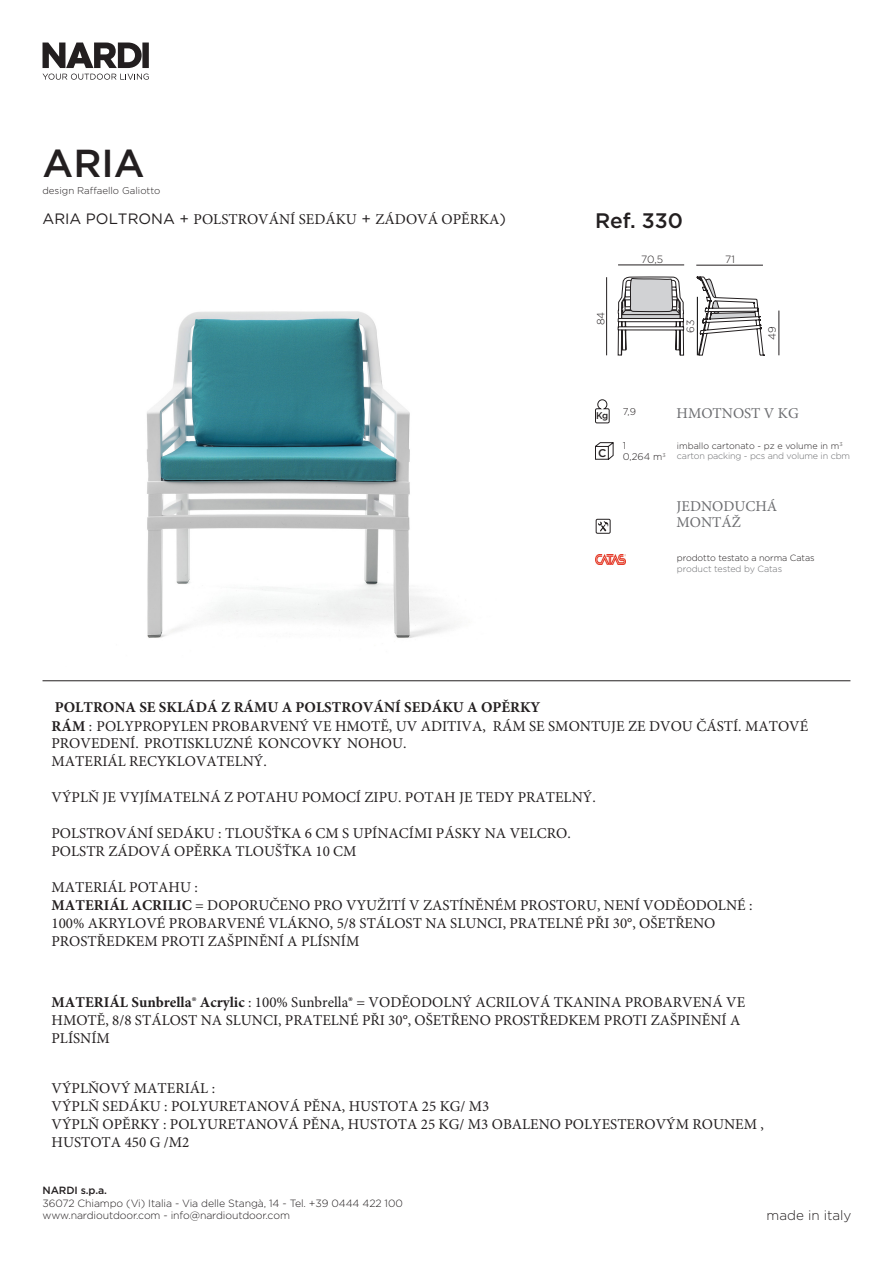
<style>
.page{position:relative;width:893px;height:1263px;background:#fff}
.page>*{position:absolute;margin:0;border:0;box-sizing:border-box;transform-origin:0 0}
.t1{font:500 39px "Gotham N";color:#231f20}
.t2{font:500 21px "Gotham N";letter-spacing:-.005em;color:#231f20}
.t3{font:15px/18px "Minion Pro";color:#231f20}
.t4{font:15px/15.9px "Minion Pro";color:#6c6d70}
.t5{font:300 13.5px "Gotham N";color:#231f20}
.t6{font:500 11.25px "Gotham N";color:#231f20}
.t7{font:300 10.5px/12.6px "Gotham N";letter-spacing:-.01em;color:#231f20}
.t8{font:500 10.5px "Gotham N";letter-spacing:-.01em;color:#231f20}
.t9{font:300 9.75px "Gotham N";color:#231f20}
.t10{font:500 9.75px "Gotham N";color:#231f20;scale:.93 1}
.t11{font:300 9px/10.5px "Gotham N";letter-spacing:-.015em;color:#6c6d70}
.t12{font:300 9px "Gotham N";letter-spacing:-.01em;color:#231f20}
.s1{font-family:"Gotham N"}
.s2{color:#231f20}
.s3{font-weight:700}
</style>
<div class="page">
<svg style="left:43px;top:43px;width:106px;height:25px"></svg>
<svg style="left:43px;top:74px;width:106px;height:6px"></svg>
<svg style="left:595px;top:442px;width:19px;height:18px"></svg>
<svg style="left:595px;top:399px;width:15px;height:25px"></svg>
<hr style="left:43px;top:680px;width:807px;height:1px;background:#231f20">
<div style="left:596px;top:519px;width:14px;height:15px;border:1px solid #231f20"></div>
<svg style="left:598px;top:521px;width:10px;height:11px"></svg>
<img style="left:595px;top:555px;width:31px;height:9px">
<hr style="left:618px;top:265px;width:66px;height:1px;background:#231f20">
<hr style="left:779px;top:311px;width:1px;height:44px;background:#231f20">
<hr style="left:696px;top:265px;width:67px;height:1px;background:#231f20">
<svg style="left:618px;top:277px;width:66px;height:78px"></svg>
<svg style="left:697px;top:277px;width:67px;height:78px"></svg>
<hr style="left:606px;top:277px;width:1px;height:78px;background:#231f20">
<img style="left:147px;top:311px;width:308px;height:327px">
<hr style="left:697px;top:297px;width:1px;height:58px;background:#000">
<p class="t1" style="left:43px;top:141px;width:104px">ARIA</p>
<p class="t9" style="left:43px;top:185px;width:119px">design Raffaello Galiotto</p>
<p class="t3" style="left:43px;top:210px;width:465px"><span class="s1">ARIA POLTRONA +</span> POLSTROVÁNÍ SEDÁKU <span class="s1">+</span> ZÁDOVÁ OPĚRKA<span class="s1">)</span></p>
<p class="t2" style="left:595px;top:209px;width:89px">Ref. 330</p>
<p class="t7" style="left:594px;top:325px;width:15px;rotate:-90deg">84</p>
<p class="t7" style="left:641px;top:253px;width:23px">70,5</p>
<p class="t7" style="left:725px;top:253px;width:11px">71</p>
<p class="t7" style="left:684px;top:333px;width:15px;rotate:-90deg">63</p>
<p class="t7" style="left:766px;top:339px;width:15px;rotate:-90deg">49</p>
<p class="t10" style="left:596px;top:410px;width:15px">Kg</p>
<p class="t4" style="left:676px;top:405px;width:124px">HMOTNOST V KG</p>
<p class="t11" style="left:677px;top:440px;width:175px"><span class="s2">imballo cartonato - pz e volume in m</span><sup>3 </sup>carton packing - pcs and volume in cbm</p>
<p class="t9" style="left:623px;top:407px;width:15px">7,9</p>
<p class="t9" style="left:623px;top:441px;width:5px">1</p>
<p class="t9" style="left:623px;top:451px;width:44px">0,264 m<sup>3</sup></p>
<p class="t6" style="left:598px;top:446px;width:10px">C</p>
<p class="t4" style="left:676px;top:498px;width:102px">JEDNODUCHÁ<br>MONTÁŽ</p>
<p class="t12" style="left:677px;top:553px;width:139px">prodotto testato a norma Catas</p>
<p class="t11" style="left:677px;top:563px;width:107px">product tested by Catas</p>
<p class="t3" style="left:52px;top:697px;width:758px;line-height:19.6px"><span class="s3">POLTRONA SE SKLÁDÁ Z RÁMU A POLSTROVÁNÍ SEDÁKU A OPĚRKY<br>RÁM</span> : POLYPROPYLEN PROBARVENÝ VE HMOTĚ, UV ADITIVA, RÁM SE SMONTUJE ZE DVOU ČÁSTÍ. MATOVÉ</p>
<p class="t3" style="left:52px;top:734px;width:356px">PROVEDENÍ. PROTISKLUZNÉ KONCOVKY NOHOU.<br>MATERIÁL RECYKLOVATELNÝ.</p>
<p class="t3" style="left:52px;top:788px;width:546px">VÝPLŇ JE VYJÍMATELNÁ Z POTAHU POMOCÍ ZIPU. POTAH JE TEDY PRATELNÝ.</p>
<p class="t3" style="left:52px;top:824px;width:521px">POLSTROVÁNÍ SEDÁKU : TLOUŠŤKA 6 CM S UPÍNACÍMI PÁSKY NA VELCRO.<br>POLSTR ZÁDOVÁ OPĚRKA TLOUŠŤKA 10 CM</p>
<p class="t3" style="left:52px;top:878px;width:702px">MATERIÁL POTAHU :<br><span class="s3">MATERIÁL ACRILIC</span> = DOPORUČENO PRO VYUŽITÍ V ZASTÍNĚNÉM PROSTORU, NENÍ VODĚODOLNÉ :<br>100% AKRYLOVÉ PROBARVENÉ VLÁKNO, 5/8 STÁLOST NA SLUNCI, PRATELNÉ PŘI 30°, OŠETŘENO PROSTŘEDKEM PROTI ZAŠPINĚNÍ A PLÍSNÍM</p>
<p class="t3" style="left:52px;top:993px;width:695px"><span class="s3">MATERIÁL Sunbrella® Acrylic</span> : 100% Sunbrella® = VODĚODOLNÝ ACRILOVÁ TKANINA PROBARVENÁ VE<br>HMOTĚ, 8/8 STÁLOST NA SLUNCI, PRATELNÉ PŘI 30°, OŠETŘENO PROSTŘEDKEM PROTI ZAŠPINĚNÍ A<br>PLÍSNÍM</p>
<p class="t3" style="left:52px;top:1080px;width:714px">VÝPLŇOVÝ MATERIÁL :<br>VÝPLŇ SEDÁKU : POLYURETANOVÁ PĚNA, HUSTOTA 25 KG/ M3<br>VÝPLŇ OPĚRKY : POLYURETANOVÁ PĚNA, HUSTOTA 25 KG/ M3 OBALENO POLYESTEROVÝM ROUNEM , HUSTOTA 450 G /M2</p>
<p class="t8" style="left:43px;top:1184px;width:66px">NARDI s.p.a.</p>
<p class="t7" style="left:43px;top:1196px;width:362px">36072 Chiampo (Vi) Italia - Via delle Stangà, 14 - Tel. +39 0444 422 100 www.nardioutdoor.com - info@nardioutdoor.com</p>
<p class="t5" style="left:767px;top:1207px;width:86px">made in italy</p>
</div>
